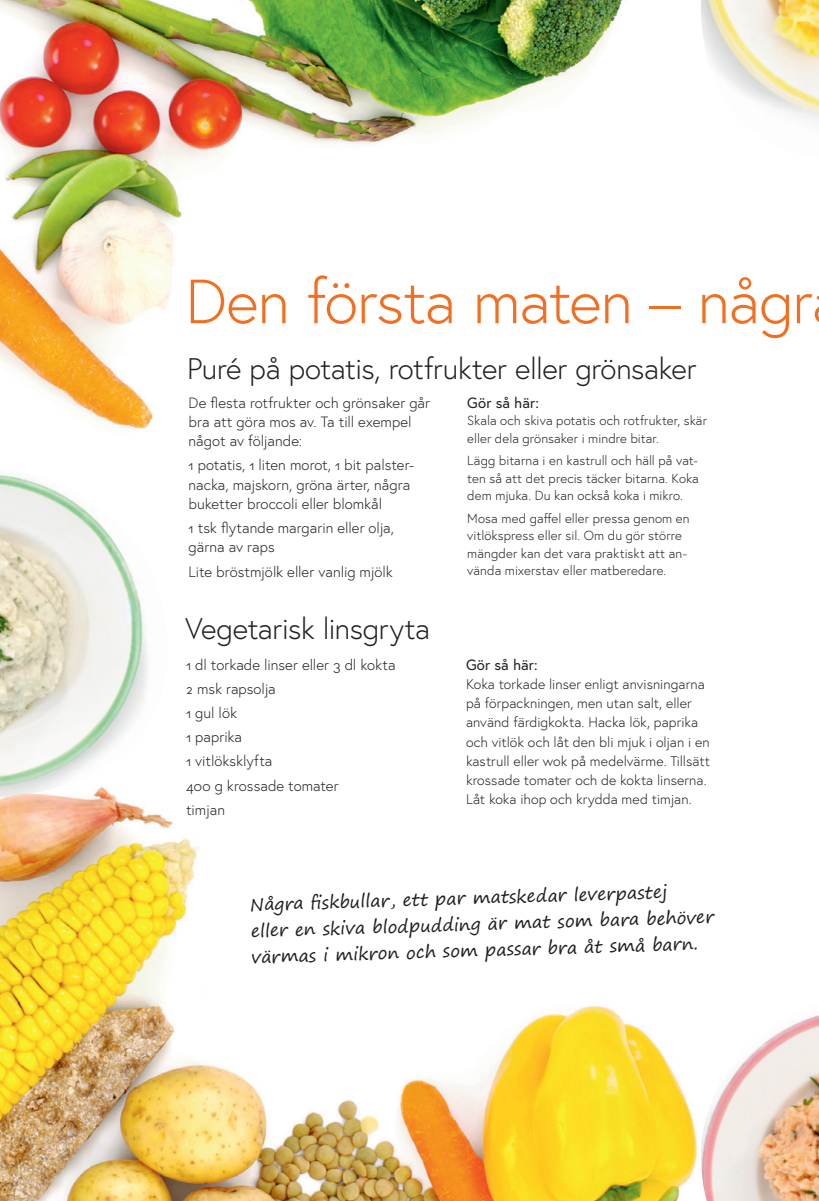
<style>
.page{position:relative;width:819px;height:1201px;background:#fff}
.page>*{position:absolute;margin:0;border:0;box-sizing:border-box;transform-origin:0 0}
.t1{font:300 62.12px "Europa";letter-spacing:-.02em;color:#f36e21}
.Underrubrik{font:300 29.75px "Europa";letter-spacing:-.02em;color:#231f20}
.Innehåll_rubriker{font:17.5px/26.2px "Segoe Print";color:#231f20}
.t2{font:300 14.88px/19.2px "Europa";color:#231f20}
.t3{font:14.88px "Europa";letter-spacing:.01em;color:#231f20}
.t4{font:300 14px/19.2px "Europa";letter-spacing:.005em;color:#231f20}
.t5{font:300 13.12px/17.5px "Europa";letter-spacing:.005em;color:#231f20}
</style>
<div class="page">
<img style="left:0;top:0;width:623px;height:430px">
<img style="left:0;top:797px;width:697px;height:403px">
<img style="left:701px;top:1015px;width:118px;height:185px">
<img style="left:701px;top:0;width:118px;height:122px">
<img style="left:0;top:474px;width:148px;height:323px">
<h2 class="t1" style="left:185px;top:263px;width:629px">Den första maten – någr</h2>
<p class="Underrubrik" style="left:187px;top:350px;width:511px">Puré på potatis, rotfrukter eller grönsaker</p>
<p class="t2" style="left:189px;top:392px;width:243px">De flesta rotfrukter och grönsaker går bra att göra mos av. Ta till exempel något av följande:</p>
<p class="t2" style="left:189px;top:455px;width:227px">1 potatis, 1 liten morot, 1 bit palster&shy;nacka, majskorn, gröna ärter, några buketter broccoli eller blomkål</p>
<p class="t2" style="left:189px;top:518px;width:207px">1 tsk flytande margarin eller olja, gärna av raps</p>
<p class="t2" style="left:189px;top:561px;width:206px">Lite bröstmjölk eller vanlig mjölk</p>
<p class="t3" style="left:467px;top:393px;width:73px">Gör så här:</p>
<p class="t5" style="left:467px;top:411px;width:241px">Skala och skiva potatis och rotfrukter, skär eller dela grönsaker i mindre bitar.</p>
<p class="t5" style="left:467px;top:451px;width:233px;text-align:justify">Lägg bitarna i en kastrull och häll på vat&shy;ten så att det precis täcker bitarna. Koka dem mjuka. Du kan också koka i mikro.</p>
<p class="t5" style="left:467px;top:509px;width:224px">Mosa med gaffel eller pressa genom en vitlökspress eller sil. Om du gör större mängder kan det vara praktiskt att an&shy;vända mixerstav eller matberedare.</p>
<p class="Underrubrik" style="left:185px;top:610px;width:246px">Vegetarisk linsgryta</p>
<p class="t2" style="left:186px;top:654px;width:211px">1 dl torkade linser eller 3 dl kokta</p>
<p class="t2" style="left:186px;top:678px;width:91px">2 msk rapsolja</p>
<p class="t2" style="left:186px;top:703px;width:52px">1 gul lök</p>
<p class="t2" style="left:186px;top:727px;width:57px">1 paprika</p>
<p class="t2" style="left:186px;top:751px;width:88px">1 vitlöksklyfta</p>
<p class="t2" style="left:186px;top:775px;width:154px">400 g krossade tomater</p>
<p class="t2" style="left:186px;top:800px;width:40px">timjan</p>
<p class="t3" style="left:466px;top:655px;width:73px">Gör så här:</p>
<p class="t4" style="left:466px;top:674px;width:245px">Koka torkade linser enligt anvisningarna på förpackningen, men utan salt, eller använd färdigkokta. Hacka lök, paprika och vitlök och låt den bli mjuk i oljan i en kastrull eller wok på medelvärme. Tillsätt krossade tomater och de kokta linserna.<br>Låt koka ihop och krydda med timjan.</p>
<p class="Innehåll_rubriker" style="left:249px;top:892px;width:419px;rotate:-2deg">Några fi skbullar, ett par matskedar leverpastej</p>
<p class="Innehåll_rubriker" style="left:250px;top:918px;width:465px;rotate:-2deg">eller en skiva blodpudding är mat som bara behöver värmas i mikron och som passar bra åt små barn.</p>
</div>
